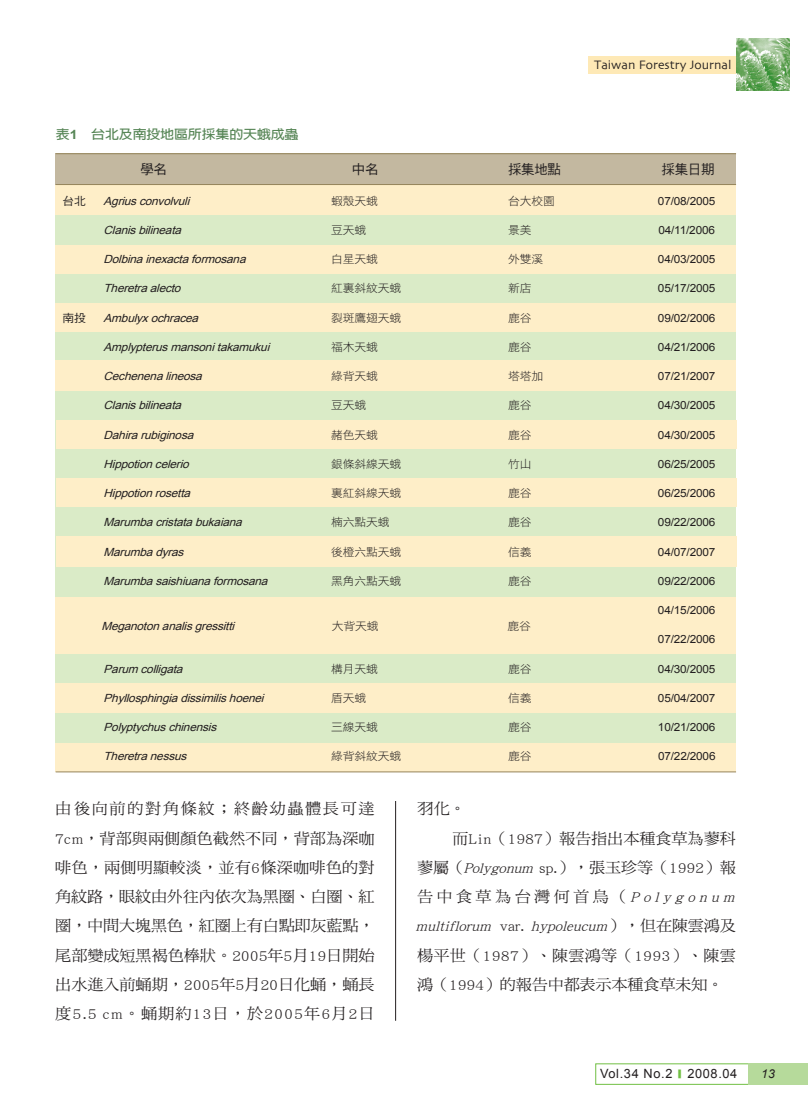
<style>
.page{position:relative;width:808px;height:1106px;background:#fff}
.page>*{position:absolute;margin:0;border:0;box-sizing:border-box;transform-origin:0 0}
.內文{font:15.45px/29.2px "DF Ming Std W5";letter-spacing:-.005em;color:#231f20;text-align:justify;scale:1.05 1}
.表格內-標題{font:13.35px "DF Hei Std W5";letter-spacing:-.015em;color:#231f20}
.正常{font:12.75px "Skia";color:#231f20}
.正常-2{font:12.75px "Arial";letter-spacing:.05em;color:#231f20}
.表格標題{font:700 12.75px "AR Hei B5";letter-spacing:-.015em;color:#568555;scale:1.1 1}
.正常-3{font:italic 12.15px "Arial";color:#231f20}
.表格內-內文{font:italic 11.25px "Arial";color:#231f20;scale:1.05 1}
.表格內-內文-2{font:11.25px "Arial";letter-spacing:-.015em;color:#231f20;scale:1.05 1}
.表格內-內文-3{font:11.25px "DF Hei Std W3";letter-spacing:-.015em;color:#231f20;scale:1.05 1}
.表格內-內文-4{font:11.25px "DF Hei Std W5";color:#231f20;scale:1.05 1}
.s1{font-family:"Arial"}
.s2{font-style:italic}
.s3{font-family:"AR Hei B5";font-weight:700;font-size:10.65px;color:#71bf44}
</style>
<div class="page">
<div style="left:748px;top:1063px;width:60px;height:21px;background:#b6da9b"></div>
<div style="left:588px;top:56px;width:149px;height:17px;background:#fee9b6"></div>
<img style="left:737px;top:38px;width:53px;height:53px">
<hr style="left:395px;top:801px;width:1px;height:219px;background:#231f20">
<div style="left:56px;top:160px;width:680px;height:611px;background:#daebc7"></div>
<div style="left:56px;top:185px;width:680px;height:30px;background:#feeec8"></div>
<div style="left:56px;top:245px;width:680px;height:29px;background:#feeec8"></div>
<div style="left:56px;top:360px;width:680px;height:30px;background:#feeec8"></div>
<div style="left:56px;top:303px;width:680px;height:29px;background:#feeec8"></div>
<div style="left:56px;top:153px;width:680px;height:31px;background:#c3b8a0"></div>
<hr style="left:56px;top:184px;width:680px;height:1px;background:#96855c">
<hr style="left:56px;top:153px;width:680px;height:1px;background:#96855c">
<div style="left:56px;top:420px;width:680px;height:29px;background:#feeec8"></div>
<div style="left:56px;top:536px;width:680px;height:30px;background:#feeec8"></div>
<div style="left:56px;top:478px;width:680px;height:29px;background:#feeec8"></div>
<div style="left:56px;top:597px;width:680px;height:56px;background:#feeec8"></div>
<div style="left:56px;top:743px;width:680px;height:28px;background:#feeec8"></div>
<div style="left:56px;top:682px;width:680px;height:30px;background:#feeec8"></div>
<hr style="left:56px;top:771px;width:680px;height:1px;background:#96855c">
<p class="正常" style="left:594px;top:57px;width:139px">Taiwan Forestry Journal</p>
<p class="表格標題" style="left:56px;top:128px;width:222px">表<span class="s1">1</span> 台北及南投地區所採集的天蛾成蟲</p>
<p class="表格內-標題" style="left:140px;top:162px;width:28px">學名</p>
<p class="表格內-標題" style="left:352px;top:162px;width:28px">中名</p>
<p class="表格內-標題" style="left:508px;top:162px;width:54px">採集地點</p>
<p class="表格內-標題" style="left:661px;top:162px;width:54px">採集日期</p>
<p class="表格內-內文-4" style="left:63px;top:194px;width:24px">台北</p>
<p class="表格內-內文" style="left:104px;top:193px;width:87px">Agrius convolvuli</p>
<p class="表格內-內文-3" style="left:331px;top:194px;width:46px">蝦殼天蛾</p>
<p class="表格內-內文-3" style="left:508px;top:194px;width:46px">台大校園</p>
<p class="表格內-內文-2" style="left:658px;top:193px;width:56px">07/08/2005</p>
<p class="表格內-內文" style="left:104px;top:222px;width:79px">Clanis bilineata</p>
<p class="表格內-內文-3" style="left:331px;top:224px;width:35px">豆天蛾</p>
<p class="表格內-內文-3" style="left:508px;top:224px;width:24px">景美</p>
<p class="表格內-內文-2" style="left:658px;top:222px;width:55px">04/11/2006</p>
<p class="表格內-內文" style="left:104px;top:252px;width:141px">Dolbina inexacta formosana</p>
<p class="表格內-內文-3" style="left:331px;top:253px;width:46px">白星天蛾</p>
<p class="表格內-內文-3" style="left:508px;top:253px;width:35px">外雙溪</p>
<p class="表格內-內文-2" style="left:658px;top:252px;width:56px">04/03/2005</p>
<p class="表格內-內文" style="left:104px;top:281px;width:79px">Theretra alecto</p>
<p class="表格內-內文-3" style="left:331px;top:282px;width:68px">紅裏斜紋天蛾</p>
<p class="表格內-內文-3" style="left:508px;top:282px;width:24px">新店</p>
<p class="表格內-內文-2" style="left:658px;top:281px;width:56px">05/17/2005</p>
<p class="表格內-內文-4" style="left:63px;top:311px;width:24px">南投</p>
<p class="表格內-內文" style="left:104px;top:310px;width:95px">Ambulyx ochracea</p>
<p class="表格內-內文-3" style="left:331px;top:311px;width:68px">裂斑鷹翅天蛾</p>
<p class="表格內-內文-3" style="left:508px;top:311px;width:24px">鹿谷</p>
<p class="表格內-內文-2" style="left:658px;top:310px;width:56px">09/02/2006</p>
<p class="表格內-內文" style="left:104px;top:339px;width:163px">Amplypterus mansoni takamukui</p>
<p class="表格內-內文-3" style="left:331px;top:341px;width:46px">福木天蛾</p>
<p class="表格內-內文-3" style="left:508px;top:341px;width:24px">鹿谷</p>
<p class="表格內-內文-2" style="left:658px;top:339px;width:56px">04/21/2006</p>
<p class="表格內-內文" style="left:104px;top:369px;width:99px">Cechenena lineosa</p>
<p class="表格內-內文-3" style="left:331px;top:370px;width:46px">綠背天蛾</p>
<p class="表格內-內文-3" style="left:508px;top:370px;width:35px">塔塔加</p>
<p class="表格內-內文-2" style="left:658px;top:369px;width:56px">07/21/2007</p>
<p class="表格內-內文" style="left:104px;top:398px;width:79px">Clanis bilineata</p>
<p class="表格內-內文-3" style="left:331px;top:399px;width:35px">豆天蛾</p>
<p class="表格內-內文-3" style="left:508px;top:399px;width:24px">鹿谷</p>
<p class="表格內-內文-2" style="left:658px;top:398px;width:56px">04/30/2005</p>
<p class="表格內-內文" style="left:104px;top:427px;width:91px">Dahira rubiginosa</p>
<p class="表格內-內文-3" style="left:331px;top:428px;width:46px">赭色天蛾</p>
<p class="表格內-內文-3" style="left:508px;top:428px;width:24px">鹿谷</p>
<p class="表格內-內文-2" style="left:658px;top:427px;width:56px">04/30/2005</p>
<p class="表格內-內文" style="left:104px;top:456px;width:86px">Hippotion celerio</p>
<p class="表格內-內文-3" style="left:331px;top:458px;width:68px">銀條斜線天蛾</p>
<p class="表格內-內文-3" style="left:508px;top:458px;width:24px">竹山</p>
<p class="表格內-內文-2" style="left:658px;top:456px;width:56px">06/25/2005</p>
<p class="表格內-內文" style="left:104px;top:486px;width:88px">Hippotion rosetta</p>
<p class="表格內-內文-3" style="left:331px;top:487px;width:68px">裏紅斜線天蛾</p>
<p class="表格內-內文-3" style="left:508px;top:487px;width:24px">鹿谷</p>
<p class="表格內-內文-2" style="left:658px;top:486px;width:56px">06/25/2006</p>
<p class="表格內-內文" style="left:104px;top:515px;width:137px">Marumba cristata bukaiana</p>
<p class="表格內-內文-3" style="left:331px;top:516px;width:57px">楠六點天蛾</p>
<p class="表格內-內文-3" style="left:508px;top:516px;width:24px">鹿谷</p>
<p class="表格內-內文-2" style="left:658px;top:515px;width:56px">09/22/2006</p>
<p class="表格內-內文" style="left:104px;top:544px;width:81px">Marumba dyras</p>
<p class="表格內-內文-3" style="left:331px;top:545px;width:68px">後橙六點天蛾</p>
<p class="表格內-內文-3" style="left:508px;top:545px;width:24px">信義</p>
<p class="表格內-內文-2" style="left:658px;top:544px;width:56px">04/07/2007</p>
<p class="表格內-內文" style="left:104px;top:573px;width:161px">Marumba saishiuana formosana</p>
<p class="表格內-內文-3" style="left:331px;top:574px;width:68px">黑角六點天蛾</p>
<p class="表格內-內文-3" style="left:508px;top:574px;width:24px">鹿谷</p>
<p class="表格內-內文-2" style="left:658px;top:573px;width:56px">09/22/2006</p>
<p class="表格內-內文-2" style="left:658px;top:602px;width:56px">04/15/2006</p>
<p class="表格內-內文-2" style="left:658px;top:632px;width:56px">07/22/2006</p>
<p class="表格內-內文" style="left:104px;top:661px;width:80px">Parum colligata</p>
<p class="表格內-內文-3" style="left:331px;top:662px;width:46px">構月天蛾</p>
<p class="表格內-內文-3" style="left:508px;top:662px;width:24px">鹿谷</p>
<p class="表格內-內文-2" style="left:658px;top:661px;width:56px">04/30/2005</p>
<p class="表格內-內文" style="left:104px;top:690px;width:158px">Phyllosphingia dissimilis hoenei</p>
<p class="表格內-內文-3" style="left:331px;top:691px;width:35px">盾天蛾</p>
<p class="表格內-內文-3" style="left:508px;top:691px;width:24px">信義</p>
<p class="表格內-內文-2" style="left:658px;top:690px;width:56px">05/04/2007</p>
<p class="表格內-內文" style="left:104px;top:719px;width:113px">Polyptychus chinensis</p>
<p class="表格內-內文-3" style="left:331px;top:721px;width:46px">三線天蛾</p>
<p class="表格內-內文-3" style="left:508px;top:721px;width:24px">鹿谷</p>
<p class="表格內-內文-2" style="left:658px;top:719px;width:56px">10/21/2006</p>
<p class="表格內-內文" style="left:104px;top:749px;width:84px">Theretra nessus</p>
<p class="表格內-內文-3" style="left:331px;top:750px;width:68px">綠背斜紋天蛾</p>
<p class="表格內-內文-3" style="left:508px;top:750px;width:24px">鹿谷</p>
<p class="表格內-內文-2" style="left:658px;top:749px;width:56px">07/22/2006</p>
<p class="表格內-內文" style="left:101px;top:618px;width:132px">Meganoton analis gressitti</p>
<p class="表格內-內文-3" style="left:332px;top:620px;width:46px">大背天蛾</p>
<p class="表格內-內文-3" style="left:507px;top:620px;width:24px">鹿谷</p>
<p class="內文" style="left:55px;top:794px;width:306px">由後向前的對角條紋；終齡幼蟲體長可達7cm，背部與兩側顏色截然不同，背部為深咖啡色，兩側明顯較淡，並有6條深咖啡色的對角紋路，眼紋由外往內依次為黑圈、白圈、紅圈，中間大塊黑色，紅圈上有白點即灰藍點，尾部變成短黑褐色棒狀。2005年5月19日開始出水進入前蛹期，2005年5月20日化蛹，蛹長度5.5 cm。蛹期約13日，於2005年6月2日</p>
<p class="內文" style="left:417px;top:794px;width:48px">羽化。</p>
<p class="內文" style="left:416px;top:823px;width:309px;text-align:left;text-indent:37px">而Lin（1987）報告指出本種食草為蓼科蓼屬（<span class="s2">Polygonum</span> sp.），張玉珍等（1992）報告中食草為台灣何首烏（<span class="s2">Polygonum multiflorum</span> v a r . <span class="s2">hypoleucum</span>），但在陳雲鴻及楊平世（1987）、陳雲鴻等（1993）、陳雲鴻（1994）的報告中都表示本種食草未知。</p>
<p class="正常-2" style="left:600px;top:1065px;width:139px">Vol.34 No.2 <span class="s3">■</span> 2008.04</p>
<p class="正常-3" style="left:761px;top:1065px;width:15px">13</p>
</div>
